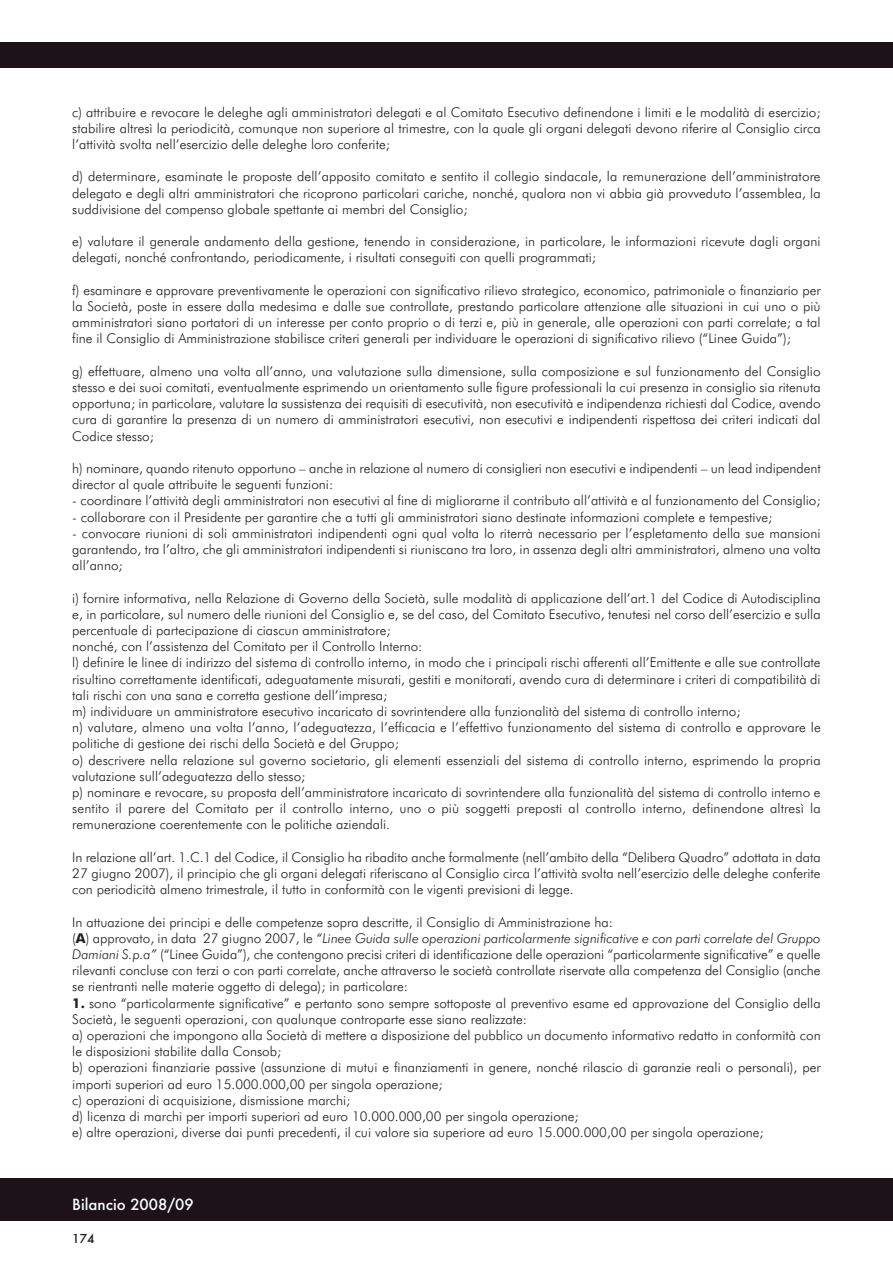
<style>
.page{position:relative;width:893px;height:1263px;background:#fff}
.page>*{position:absolute;margin:0;border:0;box-sizing:border-box;transform-origin:0 0}
.t1{font:500 15px "Futura";color:#fff}
.t2{font:300 13.5px/16.2px "Futura BT";color:#231f20;text-align:justify}
.t3{font:500 12px "Futura";color:#231f20}
.s1{font-weight:700}
.s2{font-style:italic}
</style>
<div class="page">
<div style="left:0;top:43px;width:893px;height:25px;background:#1c1218"></div>
<div style="left:0;top:1178px;width:893px;height:42px;background:#1c1218"></div>
<p class="t2" style="left:72px;top:105px;width:750px">c) attribuire e revocare le deleghe agli amministratori delegati e al Comitato Esecutivo definendone i limiti e le modalità di esercizio; stabilire altresì la periodicità, comunque non superiore al trimestre, con la quale gli organi delegati devono riferire al Consiglio circa l’attività svolta nell’esercizio delle deleghe loro conferite;</p>
<p class="t2" style="left:72px;top:170px;width:750px">d) determinare, esaminate le proposte dell’apposito comitato e sentito il collegio sindacale, la remunerazione dell’amministratore delegato e degli altri amministratori che ricoprono particolari cariche, nonché, qualora non vi abbia già provveduto l’assemblea, la suddivisione del compenso globale spettante ai membri del Consiglio;</p>
<p class="t2" style="left:72px;top:234px;width:750px">e) valutare il generale andamento della gestione, tenendo in considerazione, in particolare, le informazioni ricevute dagli organi delegati, nonché confrontando, periodicamente, i risultati conseguiti con quelli programmati;</p>
<p class="t2" style="left:72px;top:283px;width:750px">f) esaminare e approvare preventivamente le operazioni con significativo rilievo strategico, economico, patrimoniale o finanziario per la Società, poste in essere dalla medesima e dalle sue controllate, prestando particolare attenzione alle situazioni in cui uno o più amministratori siano portatori di un interesse per conto proprio o di terzi e, più in generale, alle operazioni con parti correlate; a tal fine il Consiglio di Amministrazione stabilisce criteri generali per individuare le operazioni di significativo rilievo (“Linee Guida”);</p>
<p class="t2" style="left:72px;top:364px;width:750px">g) effettuare, almeno una volta all’anno, una valutazione sulla dimensione, sulla composizione e sul funzionamento del Consiglio stesso e dei suoi comitati, eventualmente esprimendo un orientamento sulle figure professionali la cui presenza in consiglio sia ritenuta opportuna; in particolare, valutare la sussistenza dei requisiti di esecutività, non esecutività e indipendenza richiesti dal Codice, avendo cura di garantire la presenza di un numero di amministratori esecutivi, non esecutivi e indipendenti rispettosa dei criteri indicati dal Codice stesso;</p>
<p class="t2" style="left:72px;top:461px;width:750px">h) nominare, quando ritenuto opportuno – anche in relazione al numero di consiglieri non esecutivi e indipendenti – un lead indipendent director al quale attribuite le seguenti funzioni:</p>
<p class="t2" style="left:72px;top:494px;width:750px">- coordinare l’attività degli amministratori non esecutivi al fine di migliorarne il contributo all’attività e al funzionamento del Consiglio;</p>
<p class="t2" style="left:72px;top:510px;width:702px">- collaborare con il Presidente per garantire che a tutti gli amministratori siano destinate informazioni complete e tempestive;</p>
<p class="t2" style="left:72px;top:526px;width:750px">- convocare riunioni di soli amministratori indipendenti ogni qual volta lo riterrà necessario per l’espletamento della sue mansioni garantendo, tra l’altro, che gli amministratori indipendenti si riuniscano tra loro, in assenza degli altri amministratori, almeno una volta all’anno;</p>
<p class="t2" style="left:72px;top:591px;width:750px;text-align:left">i) fornire informativa, nella Relazione di Governo della Società, sulle modalità di applicazione dell’art.1 del Codice di Autodisciplina e, in particolare, sul numero delle riunioni del Consiglio e, se del caso, del Comitato Esecutivo, tenutesi nel corso dell’esercizio e sulla percentuale di partecipazione di ciascun amministratore;<br>nonché, con l’assistenza del Comitato per il Controllo Interno:<br>l) definire le linee di indirizzo del sistema di controllo interno, in modo che i principali rischi afferenti all’Emittente e alle sue controllate risultino correttamente identificati, adeguatamente misurati, gestiti e monitorati, avendo cura di determinare i criteri di compatibilità di tali rischi con una sana e corretta gestione dell’impresa;<br>m) individuare un amministratore esecutivo incaricato di sovrintendere alla funzionalità del sistema di controllo interno;<br>n) valutare, almeno una volta l’anno, l’adeguatezza, l’efficacia e l’effettivo funzionamento del sistema di controllo e approvare le politiche di gestione dei rischi della Società e del Gruppo;<br>o) descrivere nella relazione sul governo societario, gli elementi essenziali del sistema di controllo interno, esprimendo la propria valutazione sull’adeguatezza dello stesso;<br>p) nominare e revocare, su proposta dell’amministratore incaricato di sovrintendere alla funzionalità del sistema di controllo interno e sentito il parere del Comitato per il controllo interno, uno o più soggetti preposti al controllo interno, definendone altresì la remunerazione coerentemente con le politiche aziendali.</p>
<p class="t2" style="left:72px;top:850px;width:750px">In relazione all’art. 1.C.1 del Codice, il Consiglio ha ribadito anche formalmente (nell’ambito della “Delibera Quadro” adottata in data 27 giugno 2007), il principio che gli organi delegati riferiscano al Consiglio circa l’attività svolta nell’esercizio delle deleghe conferite con periodicità almeno trimestrale, il tutto in conformità con le vigenti previsioni di legge.</p>
<p class="t2" style="left:72px;top:915px;width:750px;text-align:left">In attuazione dei principi e delle competenze sopra descritte, il Consiglio di Amministrazione ha:<br>(<span class="s1">A</span>) approvato, in data 27 giugno 2007, le <span class="s2">“Linee Guida sulle operazioni particolarmente significative e con parti correlate del Gruppo Damiani S.p.a”</span> (“Linee Guida”), che contengono precisi criteri di identificazione delle operazioni “particolarmente significative” e quelle rilevanti concluse con terzi o con parti correlate, anche attraverso le società controllate riservate alla competenza del Consiglio (anche se rientranti nelle materie oggetto di delega); in particolare:</p>
<p class="t2" style="left:72px;top:996px;width:750px;text-align:left"><span class="s1">1.</span> sono “particolarmente significative” e pertanto sono sempre sottoposte al preventivo esame ed approvazione del Consiglio della Società, le seguenti operazioni, con qualunque controparte esse siano realizzate:<br>a) operazioni che impongono alla Società di mettere a disposizione del pubblico un documento informativo redatto in conformità con le disposizioni stabilite dalla Consob;<br>b) operazioni finanziarie passive (assunzione di mutui e finanziamenti in genere, nonché rilascio di garanzie reali o personali), per importi superiori ad euro 15.000.000,00 per singola operazione;<br>c) operazioni di acquisizione, dismissione marchi;<br>d) licenza di marchi per importi superiori ad euro 10.000.000,00 per singola operazione;<br>e) altre operazioni, diverse dai punti precedenti, il cui valore sia superiore ad euro 15.000.000,00 per singola operazione;</p>
<p class="t1" style="left:72px;top:1195px;width:123px">Bilancio 2008/09</p>
<p class="t3" style="left:72px;top:1232px;width:24px">174</p>
</div>
